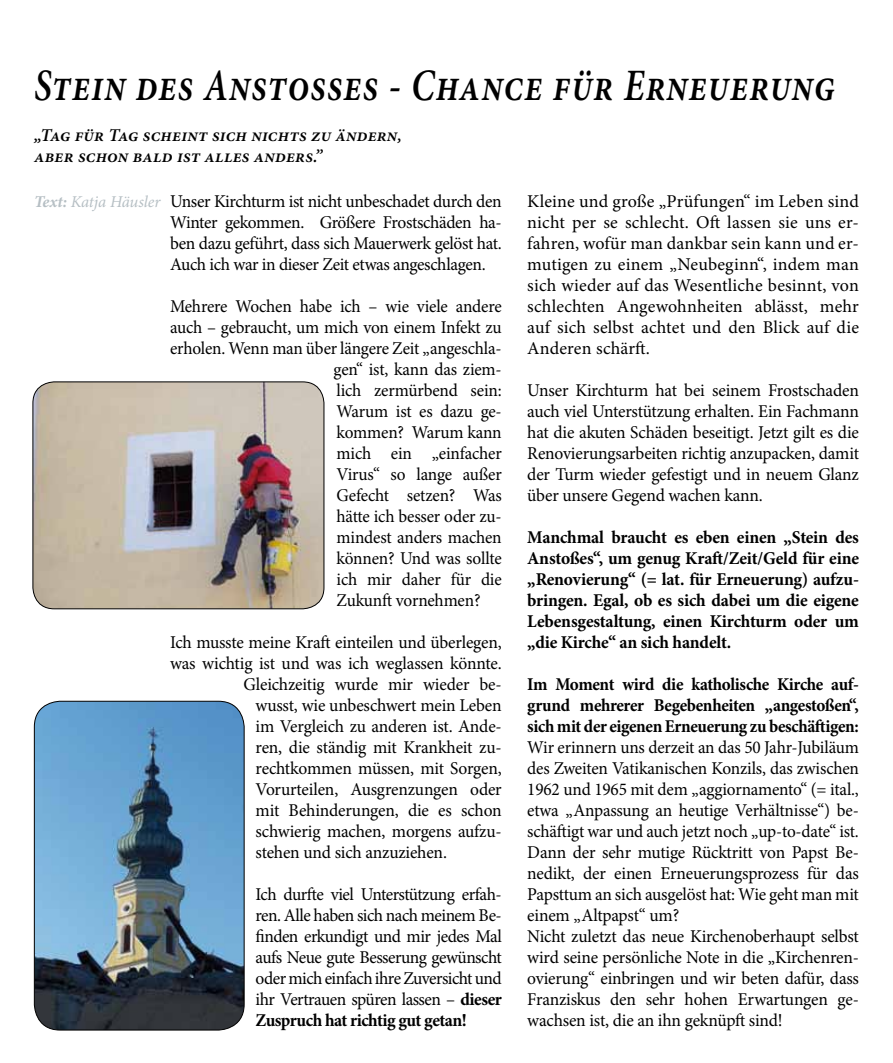
<style>
.page{position:relative;width:893px;height:1063px;background:#fff}
.page>*{position:absolute;margin:0;border:0;box-sizing:border-box;transform-origin:0 0}
.t1{font:italic 600 45px "Minion Pro";letter-spacing:.03em;color:#000;scale:.81 1}
.t2{font:18px/21px "Minion Pro";letter-spacing:-.01em;color:#000;text-align:justify}
.t3{font:18px/21px "Minion Pro";letter-spacing:-.01em;color:#000;scale:.96 1}
.t4{font:700 18px/21px "Minion Pro";letter-spacing:-.015em;color:#000;text-align:justify}
.t5{font:700 18px/21px "Minion Pro";letter-spacing:-.015em;color:#000;text-align:justify;scale:.95 1}
.t6{font:italic 600 18px/21.6px "Minion Pro";letter-spacing:.01em;color:#000}
.t7{font:italic 16.5px "Minion Pro";letter-spacing:-.01em;color:#b6bfc4}
.s1{font-weight:700}
</style>
<div class="page">
<img style="left:33px;top:382px;width:291px;height:227px">
<div style="left:33px;top:382px;width:291px;height:227px;border:1px solid #000;border-radius:21px"></div>
<img style="left:34px;top:701px;width:210px;height:329px">
<div style="left:34px;top:701px;width:211px;height:329px;border:1px solid #000;border-radius:26px"></div>
<h1 class="t1" style="left:34px;top:54px;width:990px">Stein des Anstosses - Chance für Erneuerung</h1>
<p class="t6" style="left:34px;top:124px;width:369px">„Tag für Tag scheint sich nichts zu ändern, aber schon bald ist alles anders.”</p>
<p class="t7" style="left:34px;top:190px;width:128px"><span class="s1">Text:</span> Katja Häusler</p>
<p class="t2" style="left:170px;top:190px;width:333px">Unser Kirchturm ist nicht unbeschadet durch den Winter gekommen. Größere Frostschäden ha&shy;ben dazu geführt, dass sich Mauerwerk gelöst hat.<br>Auch ich war in dieser Zeit etwas angeschlagen.</p>
<p class="t3" style="left:170px;top:295px;width:347px">Mehrere Wochen habe ich – wie viele andere</p>
<p class="t3" style="left:170px;top:316px;width:347px">auch – gebraucht, um mich von einem Infekt zu</p>
<p class="t3" style="left:170px;top:337px;width:347px">erholen. Wenn man über längere Zeit „angeschla-</p>
<p class="t3" style="left:334px;top:358px;width:177px">gen“ ist, kann das ziem-</p>
<p class="t3" style="left:337px;top:379px;width:174px">lich zermürbend sein:</p>
<p class="t3" style="left:337px;top:400px;width:174px">Warum ist es dazu ge-</p>
<p class="t3" style="left:337px;top:421px;width:174px">kommen? Warum kann</p>
<p class="t3" style="left:337px;top:442px;width:174px">mich ein „einfacher</p>
<p class="t3" style="left:337px;top:463px;width:174px">Virus“ so lange außer</p>
<p class="t3" style="left:337px;top:484px;width:174px">Gefecht setzen? Was</p>
<p class="t3" style="left:337px;top:505px;width:174px">hätte ich besser oder zu-</p>
<p class="t3" style="left:337px;top:526px;width:174px">mindest anders machen</p>
<p class="t3" style="left:337px;top:547px;width:174px">können? Und was sollte</p>
<p class="t3" style="left:337px;top:568px;width:174px">ich mir daher für die</p>
<p class="t3" style="left:337px;top:589px;width:152px">Zukunft vornehmen?</p>
<p class="t2" style="left:170px;top:631px;width:333px">Ich musste meine Kraft einteilen und überlegen,</p>
<p class="t2" style="left:170px;top:652px;width:333px">was wichtig ist und was ich weglassen könnte.</p>
<p class="t2" style="left:244px;top:673px;width:260px">Gleichzeitig wurde mir wieder be-</p>
<p class="t2" style="left:256px;top:694px;width:248px">wusst, wie unbeschwert mein Leben</p>
<p class="t2" style="left:256px;top:715px;width:248px">im Vergleich zu anderen ist. Ande-</p>
<p class="t2" style="left:256px;top:736px;width:248px">ren, die ständig mit Krankheit zu-</p>
<p class="t2" style="left:256px;top:757px;width:248px">rechtkommen müssen, mit Sorgen,</p>
<p class="t2" style="left:256px;top:778px;width:248px">Vorurteilen, Ausgrenzungen oder</p>
<p class="t2" style="left:256px;top:799px;width:248px">mit Behinderungen, die es schon</p>
<p class="t2" style="left:256px;top:820px;width:248px">schwierig machen, morgens aufzu-</p>
<p class="t2" style="left:256px;top:841px;width:193px">stehen und sich anzuziehen.</p>
<p class="t2" style="left:256px;top:883px;width:248px">Ich durfte viel Unterstützung erfah&shy;ren. Alle haben sich nach meinem Be&shy;finden erkundigt und mir jedes Mal aufs Neue gute Besserung gewünscht oder mich einfach ihre Zuversicht und ihr Vertrauen spüren lassen – <span class="s1">dieser Zuspruch hat richtig gut getan!</span></p>
<p class="t2" style="left:527px;top:190px;width:333px">Kleine und große „Prüfungen“ im Leben sind nicht per se schlecht. Oft lassen sie uns er&shy;fahren, wofür man dankbar sein kann und er&shy;mutigen zu einem „Neubeginn“, indem man sich wieder auf das Wesentliche besinnt, von schlechten Angewohnheiten ablässt, mehr auf sich selbst achtet und den Blick auf die Anderen schärft.</p>
<p class="t2" style="left:527px;top:379px;width:333px">Unser Kirchturm hat bei seinem Frostschaden auch viel Unterstützung erhalten. Ein Fachmann hat die akuten Schäden beseitigt. Jetzt gilt es die Renovierungsarbeiten richtig anzupacken, damit der Turm wieder gefestigt und in neuem Glanz über unsere Gegend wachen kann.</p>
<p class="t4" style="left:527px;top:526px;width:333px">Manchmal braucht es eben einen „Stein des Anstoßes“, um genug Kraft/Zeit/Geld für eine „Renovierung“ (= lat. für Erneuerung) aufzu&shy;bringen. Egal, ob es sich dabei um die eigene Lebensgestaltung, einen Kirchturm oder um „die Kirche“ an sich handelt.</p>
<p class="t5" style="left:527px;top:673px;width:351px">Im Moment wird die katholische Kirche auf&shy;grund mehrerer Begebenheiten „angestoßen“, sich mit der eigenen Erneuerung zu beschäftigen:</p>
<p class="t3" style="left:527px;top:736px;width:347px">Wir erinnern uns derzeit an das 50 Jahr-Jubiläum des Zweiten Vatikanischen Konzils, das zwischen 1962 und 1965 mit dem „aggiornamento“ (= ital., etwa „Anpassung an heutige Verhältnisse“) be&shy;schäftigt war und auch jetzt noch „up-to-date“ ist.<br>Dann der sehr mutige Rücktritt von Papst Be&shy;nedikt, der einen Erneuerungsprozess für das Papsttum an sich ausgelöst hat: Wie geht man mit einem „Altpapst“ um?<br>Nicht zuletzt das neue Kirchenoberhaupt selbst wird seine persönliche Note in die „Kirchenren&shy;ovierung“ einbringen und wir beten dafür, dass Franziskus den sehr hohen Erwartungen ge&shy;wachsen ist, die an ihn geknüpft sind!</p>
</div>
